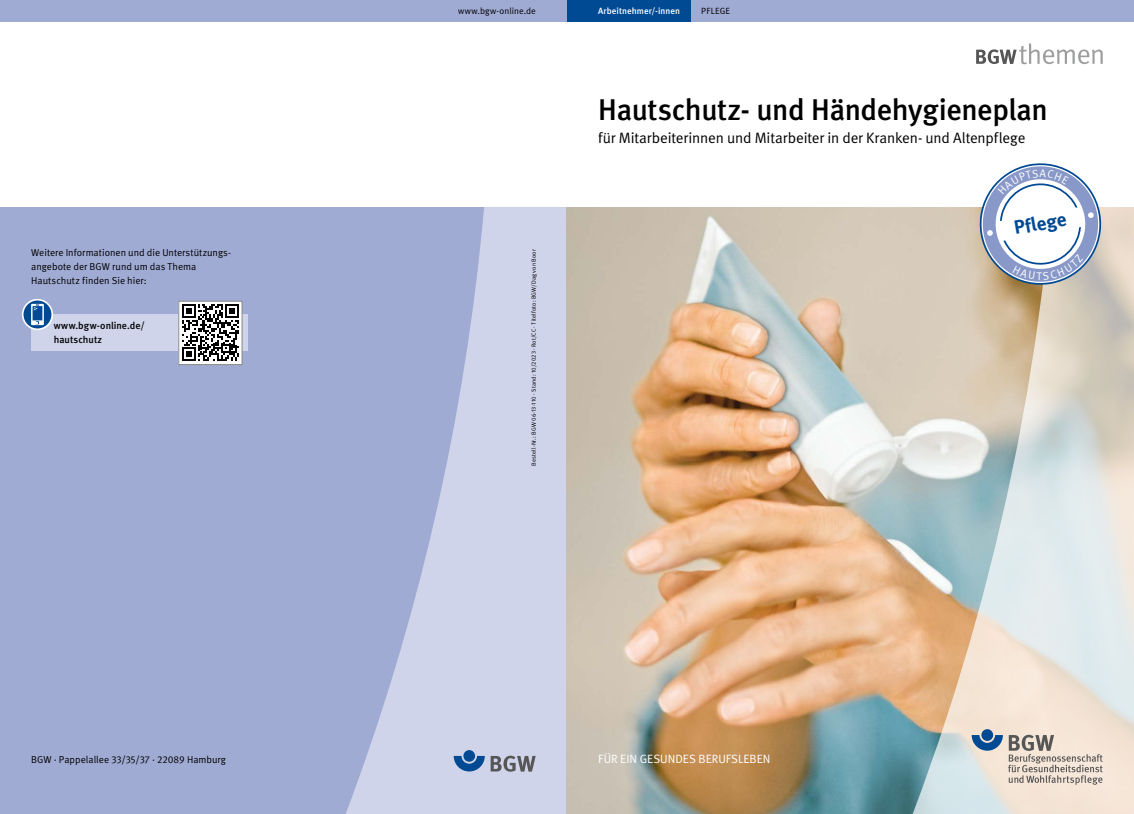
<style>
.page{position:relative;width:1134px;height:814px;background:#fff}
.page>*{position:absolute;margin:0;border:0;box-sizing:border-box;transform-origin:0 0}
.t1{font:500 30px "DGUV Meta";letter-spacing:-.015em;color:#000}
.t2{font:700 19.2px "DGUV Meta";color:#004993}
.t3{font:15px "DGUV Meta";letter-spacing:-.01em;color:#000}
.t4{font:12px "DGUV Meta";letter-spacing:-.005em;color:#fff}
.t5{font:10px/14px "DGUV Meta";color:#000}
.t6{font:500 10px/14px "DGUV Meta";color:#000}
.t7{font:9px "DGUV Meta";letter-spacing:.01em;color:#000}
.t8{font:500 9px "DGUV Meta";letter-spacing:.01em;color:#fff}
.t9{font:6px "DGUV Meta";letter-spacing:.025em;color:#000}
</style>
<div class="page">
<div style="left:0;top:207px;width:567px;height:607px;background:#a0abd4"></div>
<svg style="left:346px;top:207px;width:221px;height:607px;fill:#cfd4ea"></svg>
<div style="left:0;top:0;width:567px;height:21px;background:#a0abd4"></div>
<img style="left:567px;top:207px;width:342px;height:607px">
<svg style="left:909px;top:21px;width:225px;height:793px"></svg>
<div style="left:981px;top:729px;width:12px;height:11px;background:#004993;border-radius:50%"></div>
<svg style="left:972px;top:734px;width:131px;height:51px;background:#cbc4be"></svg>
<div style="left:567px;top:0;width:567px;height:21px;background:#a0abd4"></div>
<svg style="left:454px;top:756px;width:31px;height:15px"></svg>
<div style="left:463px;top:750px;width:12px;height:11px;background:#004993;border-radius:50%"></div>
<svg style="left:491px;top:755px;width:45px;height:16px"></svg>
<svg style="left:976px;top:43px;width:127px;height:21px"></svg>
<div style="left:31px;top:314px;width:217px;height:37px;background:#cfd4ea"></div>
<div style="left:179px;top:301px;width:63px;height:63px;background:#fff"></div>
<svg style="left:182px;top:304px;width:57px;height:57px"></svg>
<div style="left:178px;top:301px;width:64px;height:64px;border:1px solid #878786"></div>
<svg style="left:22px;top:299px;width:31px;height:31px"></svg>
<div style="left:24px;top:300px;width:27px;height:28px;background:#004993;border-radius:50%"></div>
<svg style="left:31px;top:304px;width:13px;height:21px"></svg>
<div style="left:567px;top:0;width:124px;height:21px;background:#004993"></div>
<svg style="left:977px;top:158px;width:126px;height:131px"></svg>
<p class="t5" style="left:31px;top:246px;width:200px">Weitere Informationen und die Unterstützungs&shy;angebote der BGW rund um das Thema<br>Hautschutz finden Sie hier:</p>
<p class="t6" style="left:54px;top:319px;width:92px">www.bgw-online.de/ hautschutz</p>
<p class="t7" style="left:458px;top:6px;width:79px">www.bgw-online.de</p>
<p class="t9" style="left:530px;top:466px;width:218px;rotate:-90deg">Bestell-Nr.: BGW 06-13-110 · Stand: 10/2023 · Rot/CC · Titelfoto: BGW/Dag von Boor</p>
<p class="t8" style="left:598px;top:5px;width:83px">Arbeitnehmer/-innen</p>
<p class="t7" style="left:701px;top:5px;width:30px">PFLEGE</p>
<h1 class="t1" style="left:598px;top:92px;width:451px">Hautschutz- und Händehygieneplan</h1>
<h3 class="t3" style="left:598px;top:129px;width:429px">für Mitarbeiterinnen und Mitarbeiter in der Kranken- und Altenpflege</h3>
<h2 class="t2" style="left:1012px;top:216px;width:54px;rotate:-10deg">Pflege</h2>
<p class="t5" style="left:31px;top:752px;width:196px">BGW · Pappelallee 33/35/37 · 22089 Hamburg</p>
<p class="t4" style="left:598px;top:751px;width:174px">FÜR EIN GESUNDES BERUFSLEBEN</p>
</div>
